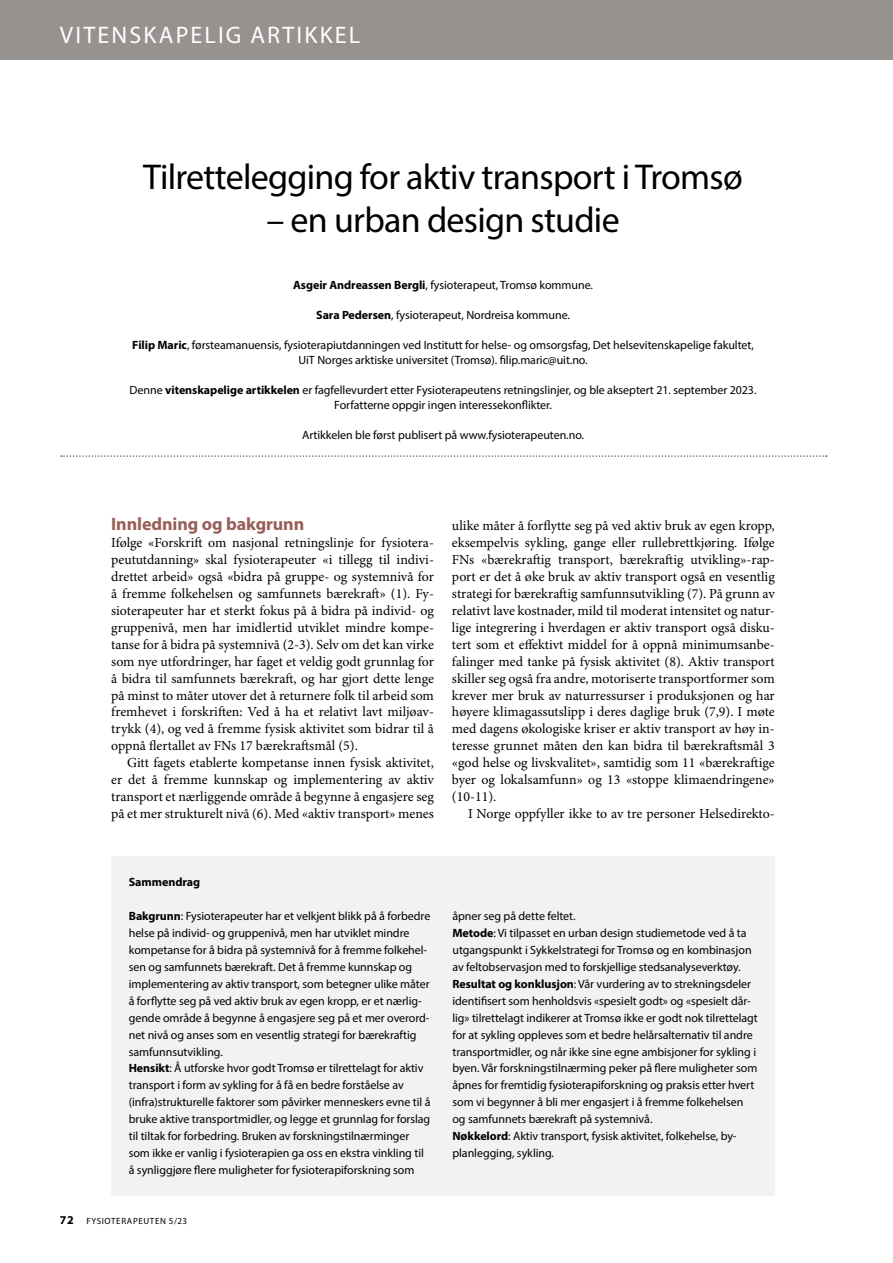
<style>
.page{position:relative;width:893px;height:1263px;background:#fff}
.page>*{position:absolute;margin:0;border:0;box-sizing:border-box;transform-origin:0 0}
.tit{font:36px "Myriad Pro";letter-spacing:-.02em;color:#000}
.t1{font:24px "Myriad Pro";letter-spacing:.09em;color:#fff}
.fag-nivå1{font:700 18px "Myriad Pro";letter-spacing:-.005em;color:#985f58}
.txt-i{font:13.8px/17px "Minion Pro";color:#000;text-align:justify}
.txt{font:13.8px/17px "Minion Pro";color:#000;text-align:justify}
.notistxt{font:12px/17px "Myriad Pro";letter-spacing:-.005em;color:#000}
.by{font:12px/15px "Myriad Pro";letter-spacing:-.005em;color:#000;text-align:center}
.notistxt-2{font:700 12px "Myriad Pro";letter-spacing:-.005em;color:#000}
.t2{font:9px "Myriad Pro";letter-spacing:.07em;color:#000}
.s1{font-weight:700}
</style>
<div class="page">
<div style="left:0;top:0;width:893px;height:60px;background:#969290"></div>
<div style="left:111px;top:856px;width:663px;height:340px;background:#f4f2f0"></div>
<svg style="left:61px;top:455px;width:766px;height:2px"></svg>
<h2 class="t1" style="left:60px;top:20px;width:302px">VITENSKAPELIG ARTIKKEL</h2>
<p class="tit" style="left:143px;top:154px;width:601px">Tilrettelegging for aktiv transport i Tromsø</p>
<p class="tit" style="left:266px;top:198px;width:355px">– en urban design studie</p>
<p class="by" style="left:293px;top:278px;width:301px"><span class="s1">Asgeir Andreassen Bergli</span>, fysioterapeut, Tromsø kommune.</p>
<p class="by" style="left:316px;top:308px;width:255px"><span class="s1">Sara Pedersen</span>, fysioterapeut, Nordreisa kommune.</p>
<p class="by" style="left:132px;top:338px;width:623px"><span class="s1">Filip Maric</span>, førsteamanuensis, fysioterapiutdanningen ved Institutt for helse- og omsorgsfag, Det helsevitenskapelige fakultet,</p>
<p class="by" style="left:298px;top:353px;width:291px">UiT Norges arktiske universitet (Tromsø). filip.maric@uit.no.</p>
<p class="by" style="left:130px;top:383px;width:628px">Denne <span class="s1">vitenskapelige artikkelen</span> er fagfellevurdert etter Fysioterapeutens retningslinjer, og ble akseptert 21. september 2023.<br>Forfatterne oppgir ingen interessekonflikter.</p>
<p class="by" style="left:302px;top:428px;width:283px">Artikkelen ble først publisert på www.fysioterapeuten.no.</p>
<p class="fag-nivå1" style="left:111px;top:512px;width:195px">Innledning og bakgrunn</p>
<p class="txt" style="left:111px;top:535px;width:324px">Ifølge «Forskrift om nasjonal retningslinje for fysiotera&shy;peututdanning» skal fysioterapeuter «i tillegg til indivi&shy;drettet arbeid» også «bidra på gruppe- og systemnivå for å fremme folkehelsen og samfunnets bærekraft» (1). Fy&shy;sioterapeuter har et sterkt fokus på å bidra på individ- og gruppenivå, men har imidlertid utviklet mindre kompe&shy;tanse for å bidra på systemnivå (2-3). Selv om det kan virke som nye utfordringer, har faget et veldig godt grunnlag for å bidra til samfunnets bærekraft, og har gjort dette lenge på minst to måter utover det å returnere folk til arbeid som fremhevet i forskriften: Ved å ha et relativt lavt miljøav&shy;trykk (4), og ved å fremme fysisk aktivitet som bidrar til å oppnå flertallet av FNs 17 bærekraftsmål (5).</p>
<p class="txt-i" style="left:111px;top:755px;width:324px;text-indent:16px">Gitt fagets etablerte kompetanse innen fysisk aktivitet, er det å fremme kunnskap og implementering av aktiv transport et nærliggende område å begynne å engasjere seg på et mer strukturelt nivå (6). Med «aktiv transport» menes</p>
<p class="txt-i" style="left:452px;top:518px;width:324px">ulike måter å forflytte seg på ved aktiv bruk av egen kropp, eksempelvis sykling, gange eller rullebrettkjøring. Ifølge FNs «bærekraftig transport, bærekraftig utvikling»-rap&shy;port er det å øke bruk av aktiv transport også en vesentlig strategi for bærekraftig samfunnsutvikling (7). På grunn av relativt lave kostnader, mild til moderat intensitet og natur&shy;lige integrering i hverdagen er aktiv transport også disku&shy;tert som et effektivt middel for å oppnå minimumsanbe&shy;falinger med tanke på fysisk aktivitet (8). Aktiv transport skiller seg også fra andre, motoriserte transportformer som krever mer bruk av naturressurser i produksjonen og har høyere klimagassutslipp i deres daglige bruk (7,9). I møte med dagens økologiske kriser er aktiv transport av høy in&shy;teresse grunnet måten den kan bidra til bærekraftsmål 3 «god helse og livskvalitet», samtidig som 11 «bærekraftige byer og lokalsamfunn» og 13 «stoppe klimaendringene» (10-11).</p>
<p class="txt-i" style="left:468px;top:806px;width:308px">I Norge oppfyller ikke to av tre personer Helsedirekto-</p>
<p class="notistxt-2" style="left:129px;top:874px;width:73px">Sammendrag</p>
<p class="notistxt" style="left:129px;top:907px;width:303px"><span class="s1">Bakgrunn</span>: Fysioterapeuter har et velkjent blikk på å forbedre helse på individ- og gruppenivå, men har utviklet mindre kompetanse for å bidra på systemnivå for å fremme folkehel&shy;sen og samfunnets bærekraft. Det å fremme kunnskap og implementering av aktiv transport, som betegner ulike måter å forflytte seg på ved aktiv bruk av egen kropp, er et nærlig&shy;gende område å begynne å engasjere seg på et mer overord&shy;net nivå og anses som en vesentlig strategi for bærekraftig samfunnsutvikling.</p>
<p class="notistxt" style="left:129px;top:1060px;width:303px"><span class="s1">Hensikt</span>: Å utforske hvor godt Tromsø er tilrettelagt for aktiv transport i form av sykling for å få en bedre forståelse av (infra)strukturelle faktorer som påvirker menneskers evne til å bruke aktive transportmidler, og legge et grunnlag for forslag til tiltak for forbedring. Bruken av forskningstilnærminger som ikke er vanlig i fysioterapien ga oss en ekstra vinkling til å synliggjøre flere muligheter for fysioterapiforskning som</p>
<p class="notistxt-2" style="left:60px;top:1212px;width:15px">72</p>
<p class="t2" style="left:86px;top:1215px;width:102px">FYSIOTERAPEUTEN 5/23</p>
<p class="notistxt" style="left:452px;top:907px;width:125px">åpner seg på dette feltet.</p>
<p class="notistxt" style="left:452px;top:924px;width:301px"><span class="s1">Metode</span>: Vi tilpasset en urban design studiemetode ved å ta utgangspunkt i Sykkelstrategi for Tromsø og en kombinasjon av feltobservasjon med to forskjellige stedsanalyseverktøy.</p>
<p class="notistxt" style="left:452px;top:975px;width:307px"><span class="s1">Resultat og konklusjon</span>: Vår vurdering av to strekningsdeler identifisert som henholdsvis «spesielt godt» og «spesielt dår&shy;lig» tilrettelagt indikerer at Tromsø ikke er godt nok tilrettelagt for at sykling oppleves som et bedre helårsalternativ til andre transportmidler, og når ikke sine egne ambisjoner for sykling i byen. Vår forskningstilnærming peker på flere muligheter som åpnes for fremtidig fysioterapiforskning og praksis etter hvert som vi begynner å bli mer engasjert i å fremme folkehelsen og samfunnets bærekraft på systemnivå.</p>
<p class="notistxt" style="left:452px;top:1127px;width:286px"><span class="s1">Nøkkelord</span>: Aktiv transport, fysisk aktivitet, folkehelse, by&shy;planlegging, sykling.</p>
</div>
